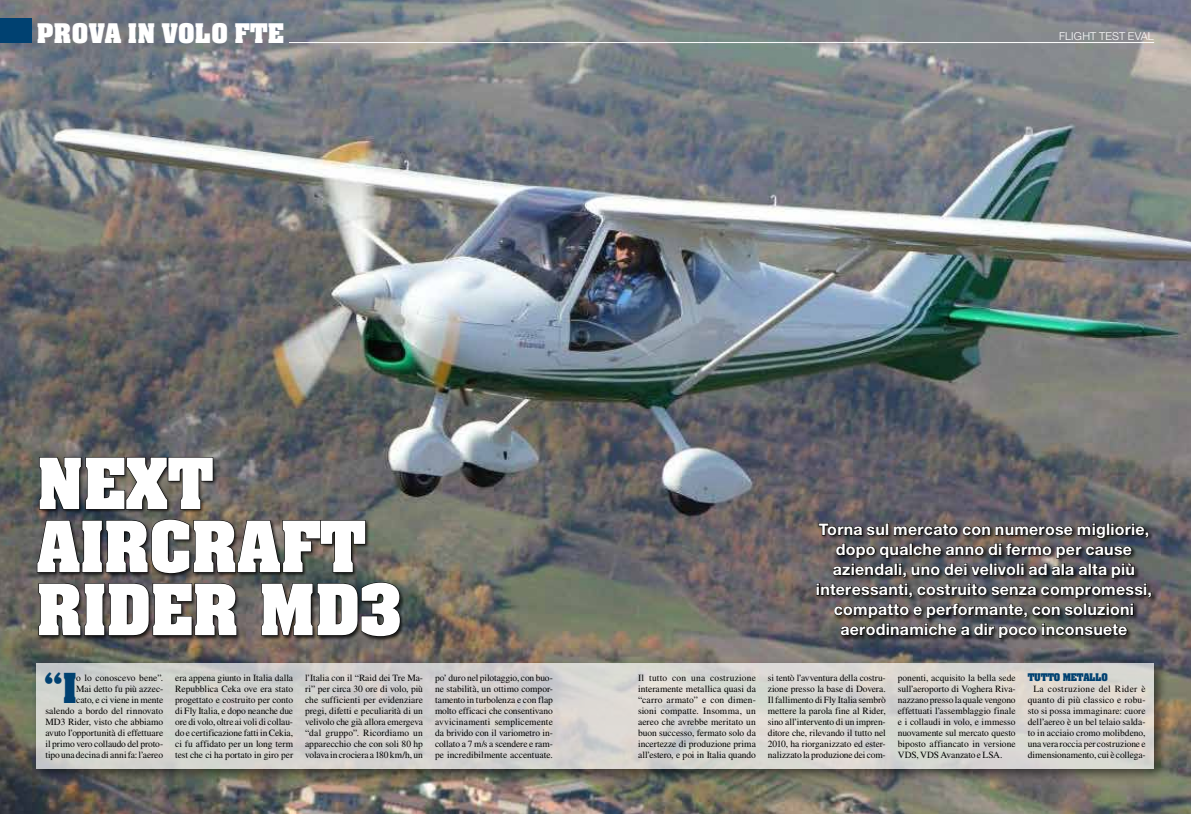
<style>
.page{position:relative;width:1191px;height:814px;background:#fff}
.page>*{position:absolute;margin:0;border:0;box-sizing:border-box;transform-origin:0 0}
.t1{font:700 60px/63px "Aachen Std";color:#fff}
.t2{font:700 35.2px "Aachen Std";color:#004171}
.t3{font:700 23px "Aachen Std";letter-spacing:.02em;color:#fff}
.t4{font:700 16px/20px "Helvetica Neue LT Std";letter-spacing:.015em;color:#fff;text-align:center}
.t5{font:300 11px "Helvetica Neue LT Std";letter-spacing:.02em;color:#fff}
.t6{font:9.5px/11px "Times LT Std";color:#000;text-align:justify}
.t7{font:700 9px "Aachen Std";letter-spacing:-.02em;color:#004171}
</style>
<div class="page">
<img style="left:0;top:0;width:1191px;height:814px">
<div style="left:32px;top:658px;width:1135px;height:124px;background:#000;opacity:.75"></div>
<svg style="left:37px;top:663px;width:1117px;height:106px;fill:#d5d5d0"></svg>
<hr style="left:289px;top:42px;width:865px;height:1px;background:#fff">
<div style="left:0;top:18px;width:31px;height:25px;background:#004171"></div>
<div style="left:36px;top:456px;width:369px;height:185px;background:#000;opacity:.75"></div>
<svg style="left:39px;top:457px;width:174px;height:52px"></svg>
<svg style="left:37px;top:519px;width:329px;height:54px"></svg>
<svg style="left:39px;top:583px;width:198px;height:52px"></svg>
<svg style="left:261px;top:582px;width:139px;height:54px"></svg>
<div style="left:816px;top:522px;width:340px;height:121px;background:#000;opacity:.75"></div>
<svg style="left:816px;top:523px;width:335px;height:115px"></svg>
<h3 class="t3" style="left:37px;top:16px;width:159px">PROVA IN VOLO</h3>
<h3 class="t3" style="left:234px;top:16px;width:50px">FTE</h3>
<p class="t5" style="left:1059px;top:30px;width:96px">flight test eval</p>
<h1 class="t1" style="left:37px;top:453px;width:155px">NEXT<br>AIR</h1>
<h1 class="t1" style="left:37px;top:516px;width:365px;text-align:center">CRAFT<br>RIDER MD3</h1>
<p class="t4" style="left:816px;top:519px;width:337px">Torna sul mercato con numerose migliorie, dopo qualche anno di fermo per cause aziendali, uno dei velivoli ad ala alta più interessanti, costruito senza compromessi, compatto e performante, con soluzioni aerodinamiche a dir poco inconsuete</p>
<h2 class="t2" style="left:43px;top:662px;width:35px">“I</h2>
<p class="t6" style="left:45px;top:672px;width:119px;text-align:right">o lo conoscevo bene”.<br>Mai detto fu più azzec-<br>cato, e ci viene in mente salendo a bordo del rinnovato<br>MD3 Rider, visto che abbiamo avuto l’opportunità di effettuare il primo vero collaudo del proto&shy;tipo una decina di anni fa: l’aereo</p>
<p class="t6" style="left:175px;top:672px;width:119px">era appena giunto in Italia dalla Repubblica Ceka ove era stato progettato e costruito per conto di Fly Italia, e dopo neanche due ore di volo, oltre ai voli di collau&shy;do e certificazione fatti in Cekia, ci fu affidato per un long term test che ci ha portato in giro per</p>
<p class="t6" style="left:305px;top:672px;width:119px">l’Italia con il “Raid dei Tre Ma&shy;ri” per circa 30 ore di volo, più che sufficienti per evidenziare pregi, difetti e peculiarità di un velivolo che già allora emergeva “dal gruppo”. Ricordiamo un apparecchio che con soli 80 hp volava in crociera a 180 km/h, un</p>
<p class="t6" style="left:435px;top:672px;width:119px">po’ duro nel pilotaggio, con buo&shy;ne stabilità, un ottimo compor&shy;tamento in turbolenza e con flap molto efficaci che consentivano avvicinamenti semplicemente da brivido con il variometro in&shy;collato a 7 m/s a scendere e ram&shy;pe incredibilmente accentuate.</p>
<p class="t6" style="left:638px;top:672px;width:119px">Il tutto con una costruzione interamente metallica quasi da “carro armato” e con dimen&shy;sioni compatte. Insomma, un aereo che avrebbe meritato un buon successo, fermato solo da incertezze di produzione prima all’estero, e poi in Italia quando</p>
<p class="t6" style="left:768px;top:672px;width:119px">si tentò l’avventura della costru&shy;zione presso la base di Dovera.<br>Il fallimento di Fly Italia sembrò mettere la parola fine al Rider, sino all’intervento di un impren&shy;ditore che, rilevando il tutto nel 2010, ha riorganizzato ed ester&shy;nalizzato la produzione dei com-</p>
<p class="t6" style="left:897px;top:672px;width:119px">ponenti, acquisito la bella sede sull’aeroporto di Voghera Riva&shy;nazzano presso la quale vengono effettuati l’assemblaggio finale e i collaudi in volo, e immesso nuovamente sul mercato questo biposto affiancato in versione VDS, VDS Avanzato e LSA.</p>
<p class="t7" style="left:1027px;top:670px;width:82px">TUTTO METALLO</p>
<p class="t6" style="left:1027px;top:683px;width:119px;text-align:center">La costruzione del Rider è quanto di più classico e robu&shy;sto si possa immaginare: cuore dell’aereo è un bel telaio salda&shy;to in acciaio cromo molibdeno, una vera roccia per costruzione e dimensionamento, cui è collega-</p>
</div>
